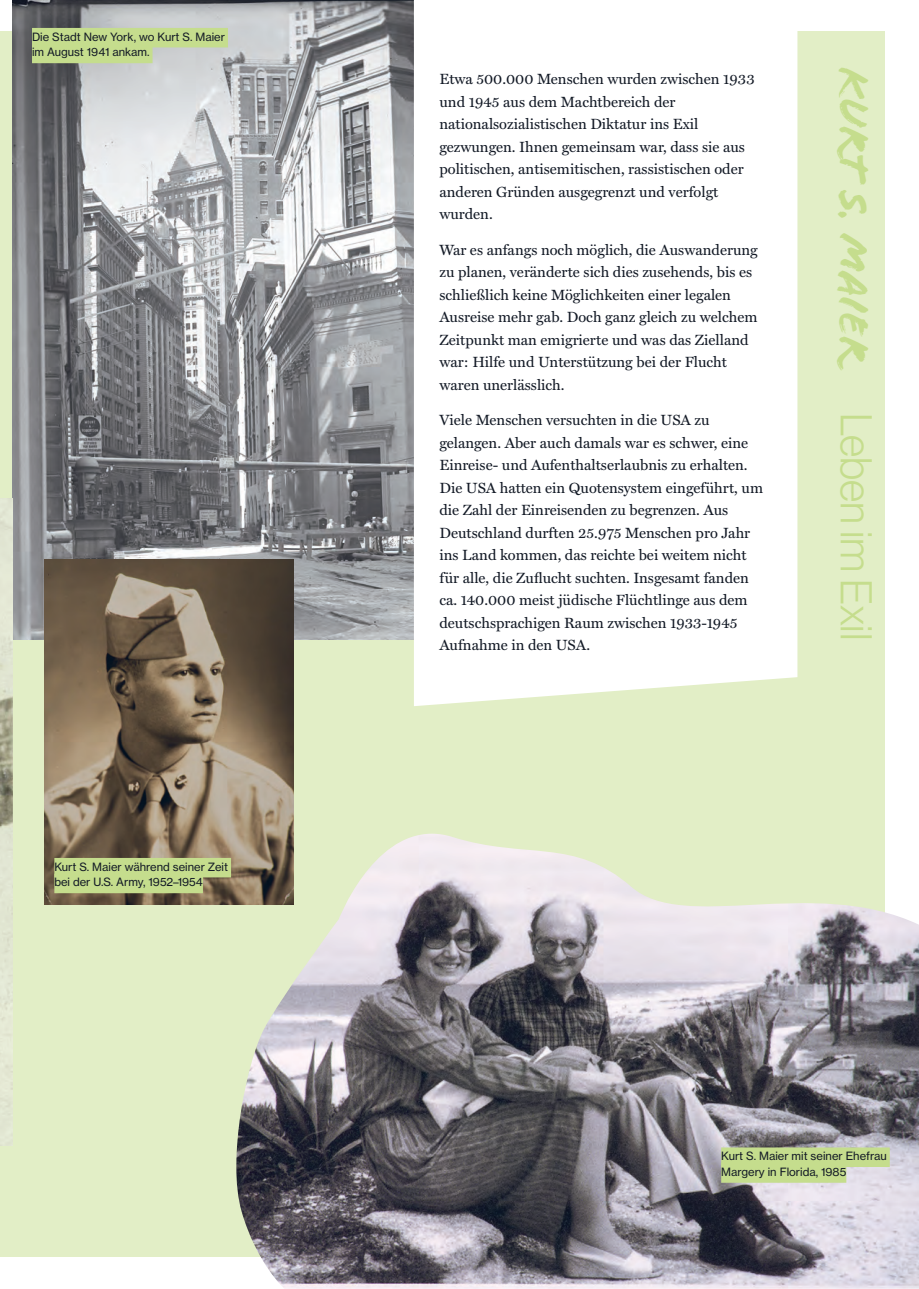
<style>
.page{position:relative;width:919px;height:1289px;background:#fff}
.page>*{position:absolute;margin:0;border:0;box-sizing:border-box;transform-origin:0 0}
.t1{font:43.5px "Flood Std";color:#c5dd8d}
.t2{font:14.85px/22.5px "Miller Text";color:#131a26}
.t3{font:11.25px/15.8px "N Haas Grotesk TX Pro 55 Rg";color:#131a26}
.s1{font-family:"N Haas Grotesk DS Pro 45 Lt"}
</style>
<div class="page">
<div style="left:0;top:32px;width:884px;height:1224px;background:#e2eec6"></div>
<img style="left:13px;top:0;width:401px;height:639px">
<img style="left:235px;top:833px;width:683px;height:455px">
<div style="left:414px;top:32px;width:383px;height:674px;background:#fff"></div>
<img style="left:45px;top:559px;width:248px;height:345px">
<img style="left:0;top:498px;width:13px;height:647px">
<div style="left:54px;top:858px;width:177px;height:19px;background:#c5dd8d"></div>
<div style="left:54px;top:873px;width:149px;height:20px;background:#c5dd8d"></div>
<div style="left:721px;top:1147px;width:168px;height:19px;background:#c5dd8d"></div>
<div style="left:721px;top:1163px;width:125px;height:19px;background:#c5dd8d"></div>
<div style="left:32px;top:28px;width:196px;height:19px;background:#c5dd8d"></div>
<div style="left:32px;top:44px;width:120px;height:19px;background:#c5dd8d"></div>
<p class="t3" style="left:32px;top:29px;width:194px">Die Stadt New York, wo Kurt S. Maier im August 1941 ankam.</p>
<p class="t3" style="left:54px;top:858px;width:175px">Kurt S. Maier während seiner Zeit bei der U.S. Army, 1952–1954</p>
<p class="t2" style="left:439px;top:67px;width:317px">Etwa 500.000 Menschen wurden zwischen 1933 und 1945 aus dem Machtbereich der nationalsozialistischen Diktatur ins Exil gezwungen. Ihnen gemeinsam war, dass sie aus politischen, antisemitischen, rassistischen oder anderen Gründen ausgegrenzt und verfolgt wurden.</p>
<p class="t2" style="left:439px;top:237px;width:320px">War es anfangs noch möglich, die Auswanderung zu planen, veränderte sich dies zusehends, bis es schließlich keine Möglichkeiten einer legalen Ausreise mehr gab. Doch ganz gleich zu welchem Zeitpunkt man emigrierte und was das Zielland war: Hilfe und Unterstützung bei der Flucht waren unerlässlich.</p>
<p class="t2" style="left:439px;top:407px;width:325px">Viele Menschen versuchten in die USA zu gelangen. Aber auch damals war es schwer, eine Einreise- und Aufenthaltserlaubnis zu erhalten.<br>Die USA hatten ein Quotensystem eingeführt, um die Zahl der Einreisenden zu begrenzen. Aus Deutschland durften 25.975 Menschen pro Jahr ins Land kommen, das reichte bei weitem nicht für alle, die Zuflucht suchten. Insgesamt fanden ca. 140.000 meist jüdische Flüchtlinge aus dem deutschsprachigen Raum zwischen 1933-1945<br>Aufnahme in den USA.</p>
<h1 class="t1" style="left:878px;top:67px;width:575px;rotate:90deg">Kurt S. Maier <span class="s1">Leben im Exil</span></h1>
<p class="t3" style="left:721px;top:1148px;width:167px">Kurt S. Maier mit seiner Ehefrau<br>Margery in Florida, 1985</p>
</div>
